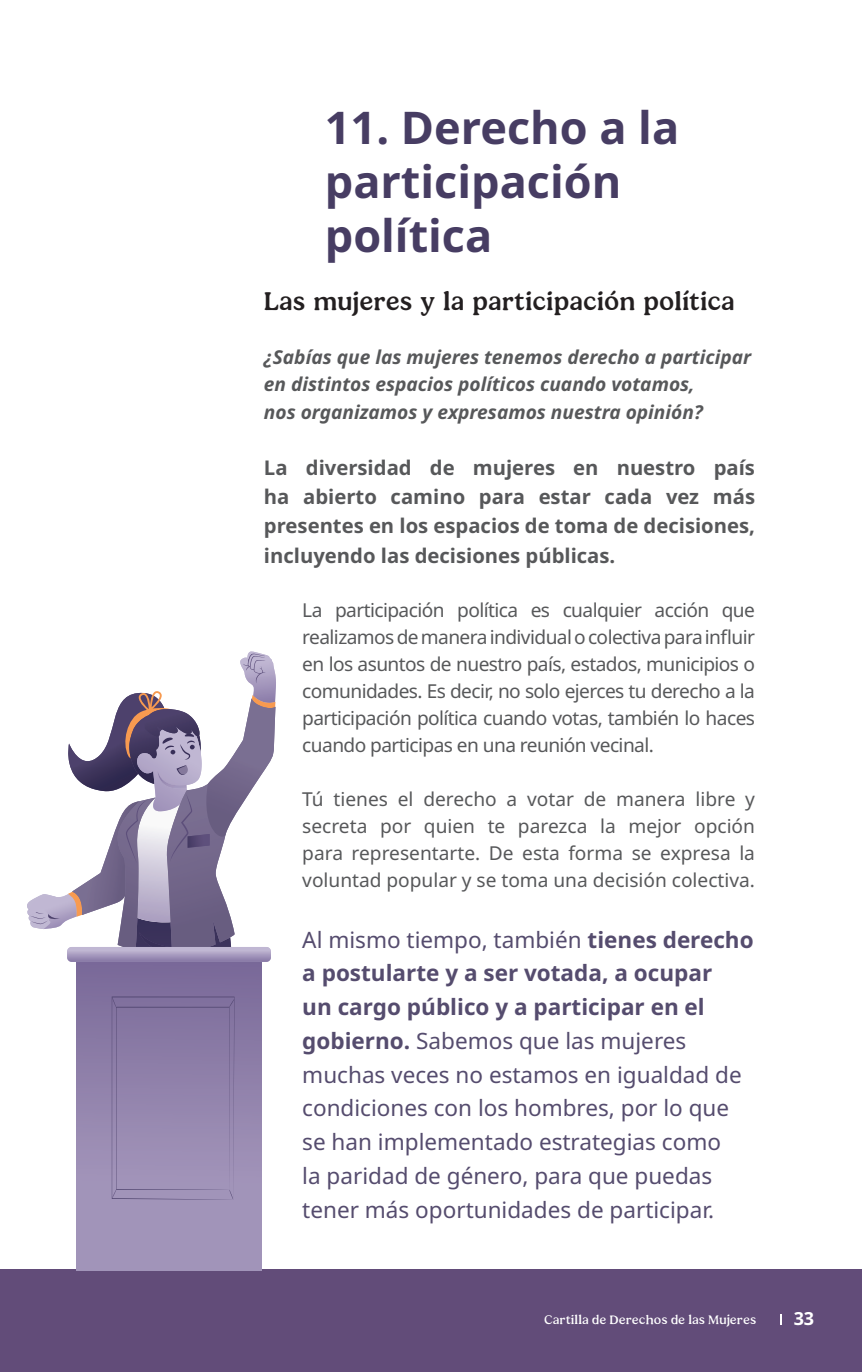
<style>
.page{position:relative;width:862px;height:1372px;background:#fff}
.page>*{position:absolute;margin:0;border:0;box-sizing:border-box;transform-origin:0 0}
.t1{font:700 45px/54px "Noto Sans";color:#473d63}
.t2{font:27px "Patria";color:#231f20}
.t3{font:22.5px/33.8px "Noto Sans";color:#554c6e}
.t4{font:700 20.25px/29.2px "Noto Sans";color:#57585a;text-align:justify}
.t5{font:19.12px/27px "Noto Sans";letter-spacing:-.025em;color:#57585a;text-align:justify}
.t6{font:italic 700 19.12px/27px "Noto Sans";color:#57585a}
.t7{font:700 18px "Noto Sans";color:#fff}
.t8{font:300 13.5px "Patria";color:#fff}
.s1{font-weight:700}
</style>
<div class="page">
<div style="left:0;top:1269px;width:861px;height:102px;background:#624c79"></div>
<svg style="left:27px;top:651px;width:249px;height:596px"></svg>
<h1 class="t1" style="left:324px;top:102px;width:356px">11. Derecho a la participación política</h1>
<h2 class="t2" style="left:264px;top:285px;width:472px">Las mujeres y la participación política</h2>
<p class="t6" style="left:264px;top:344px;width:488px">¿Sabías que las mujeres tenemos derecho a participar en distintos espacios políticos cuando votamos,<br>nos organizamos y expresamos nuestra opinión?</p>
<p class="t4" style="left:264px;top:453px;width:492px">La diversidad de mujeres en nuestro país ha abierto camino para estar cada vez más presentes en los espacios de toma de decisiones, incluyendo las decisiones públicas.</p>
<p class="t5" style="left:302px;top:596px;width:454px">La participación política es cualquier acción que realizamos de manera individual o colectiva para influir en los asuntos de nuestro país, estados, municipios o comunidades. Es decir, no solo ejerces tu derecho a la participación política cuando votas, también lo haces cuando participas en una reunión vecinal.</p>
<p class="t5" style="left:302px;top:785px;width:454px">Tú tienes el derecho a votar de manera libre y secreta por quien te parezca la mejor opción para representarte. De esta forma se expresa la voluntad popular y se toma una decisión colectiva.</p>
<p class="t3" style="left:302px;top:923px;width:452px">Al mismo tiempo, también <span class="s1">tienes derecho a postularte y a ser votada, a ocupar<br>un cargo público y a participar en el gobierno.</span> Sabemos que las mujeres muchas veces no estamos en igualdad de condiciones con los hombres, por lo que se han implementado estrategias como<br>la paridad de género, para que puedas tener más oportunidades de participar.</p>
<p class="t8" style="left:544px;top:1311px;width:213px">Cartilla de Derechos de las Mujeres</p>
<p class="t7" style="left:793px;top:1305px;width:22px">33</p>
</div>
